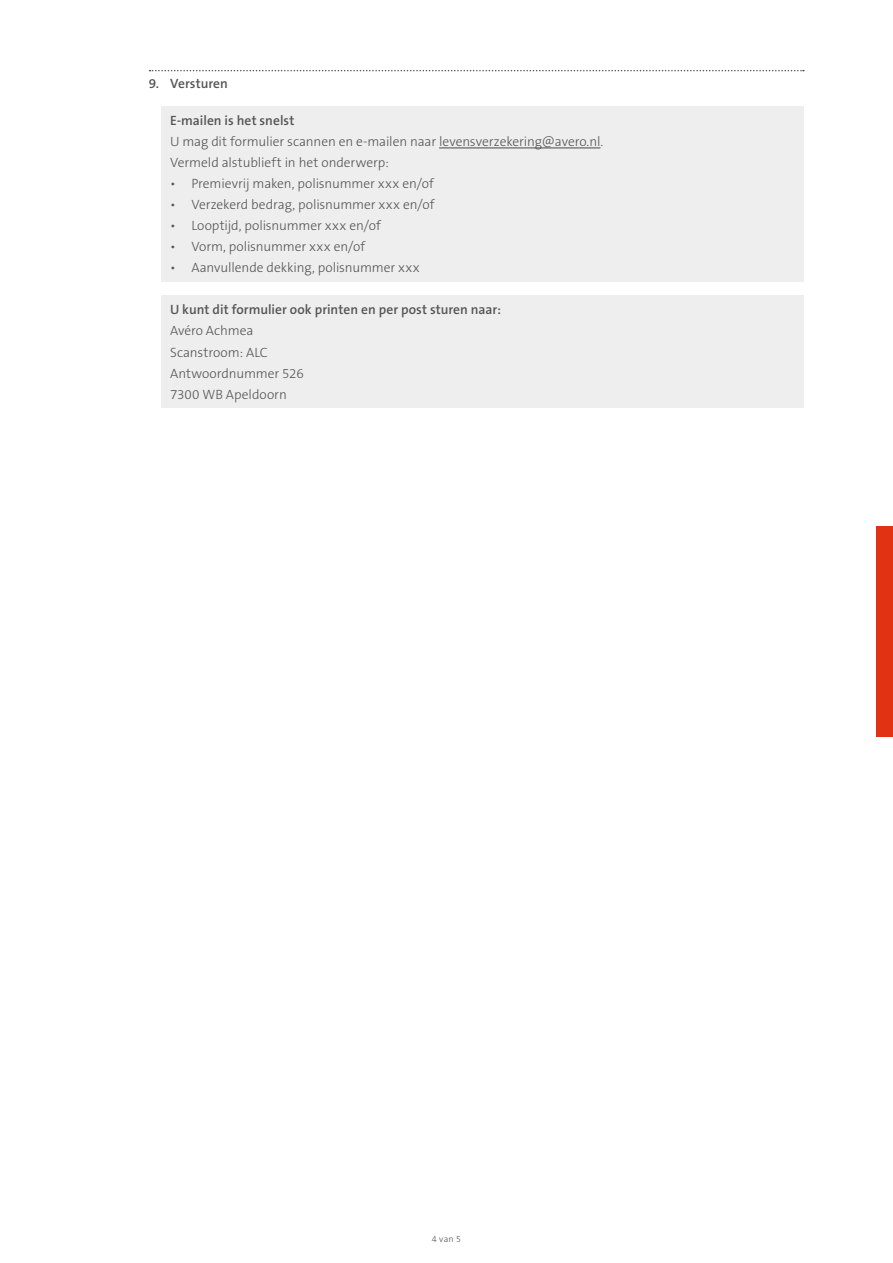
<style>
.page{position:relative;width:893px;height:1263px;background:#fff}
.page>*{position:absolute;margin:0;border:0;box-sizing:border-box;transform-origin:0 0}
.t1{font:300 13.5px/21px "The Sans B3";letter-spacing:-.01em;color:#555}
.t2{font:600 13.5px "The Sans B6";letter-spacing:.005em;color:#555}
.t3{font:300 9px "The Sans B3";color:#555}
</style>
<div class="page">
<div style="left:876px;top:526px;width:17px;height:211px;background:#e13214"></div>
<svg style="left:150px;top:70px;width:654px;height:1px"></svg>
<div style="left:162px;top:106px;width:642px;height:28px;background:#eee"></div>
<div style="left:162px;top:129px;width:642px;height:26px;background:#eee"></div>
<hr style="left:439px;top:148px;width:161px;height:1px;background:#484848">
<div style="left:162px;top:150px;width:642px;height:26px;background:#eee"></div>
<div style="left:162px;top:171px;width:642px;height:26px;background:#eee"></div>
<div style="left:162px;top:192px;width:642px;height:26px;background:#eee"></div>
<div style="left:162px;top:213px;width:642px;height:26px;background:#eee"></div>
<div style="left:162px;top:234px;width:642px;height:26px;background:#eee"></div>
<div style="left:162px;top:255px;width:642px;height:26px;background:#eee"></div>
<div style="left:162px;top:295px;width:642px;height:28px;background:#eee"></div>
<div style="left:162px;top:318px;width:642px;height:26px;background:#eee"></div>
<div style="left:162px;top:339px;width:642px;height:26px;background:#eee"></div>
<div style="left:162px;top:360px;width:642px;height:26px;background:#eee"></div>
<div style="left:162px;top:381px;width:642px;height:26px;background:#eee"></div>
<p class="t2" style="left:149px;top:77px;width:81px">9. Versturen</p>
<p class="t2" style="left:170px;top:114px;width:126px">E-mailen is het snelst</p>
<p class="t1" style="left:170px;top:132px;width:435px">U mag dit formulier scannen en e-mailen naar levensverzekering@avero.nl.<br>Vermeld alstublieft in het onderwerp:</p>
<p class="t1" style="left:170px;top:174px;width:265px">• Premievrij maken, polisnummer xxx en/of</p>
<p class="t1" style="left:170px;top:195px;width:266px">• Verzekerd bedrag, polisnummer xxx en/of</p>
<p class="t1" style="left:170px;top:216px;width:212px">• Looptijd, polisnummer xxx en/of</p>
<p class="t1" style="left:170px;top:237px;width:196px">• Vorm, polisnummer xxx en/of</p>
<p class="t1" style="left:170px;top:258px;width:251px">• Aanvullende dekking, polisnummer xxx</p>
<p class="t2" style="left:170px;top:303px;width:333px">U kunt dit formulier ook printen en per post sturen naar:</p>
<p class="t1" style="left:170px;top:321px;width:135px">Avéro Achmea<br>Scanstroom: ALC<br>Antwoordnummer 526<br>7300 WB Apeldoorn</p>
<p class="t3" style="left:432px;top:1234px;width:31px">4 van 5</p>
</div>
